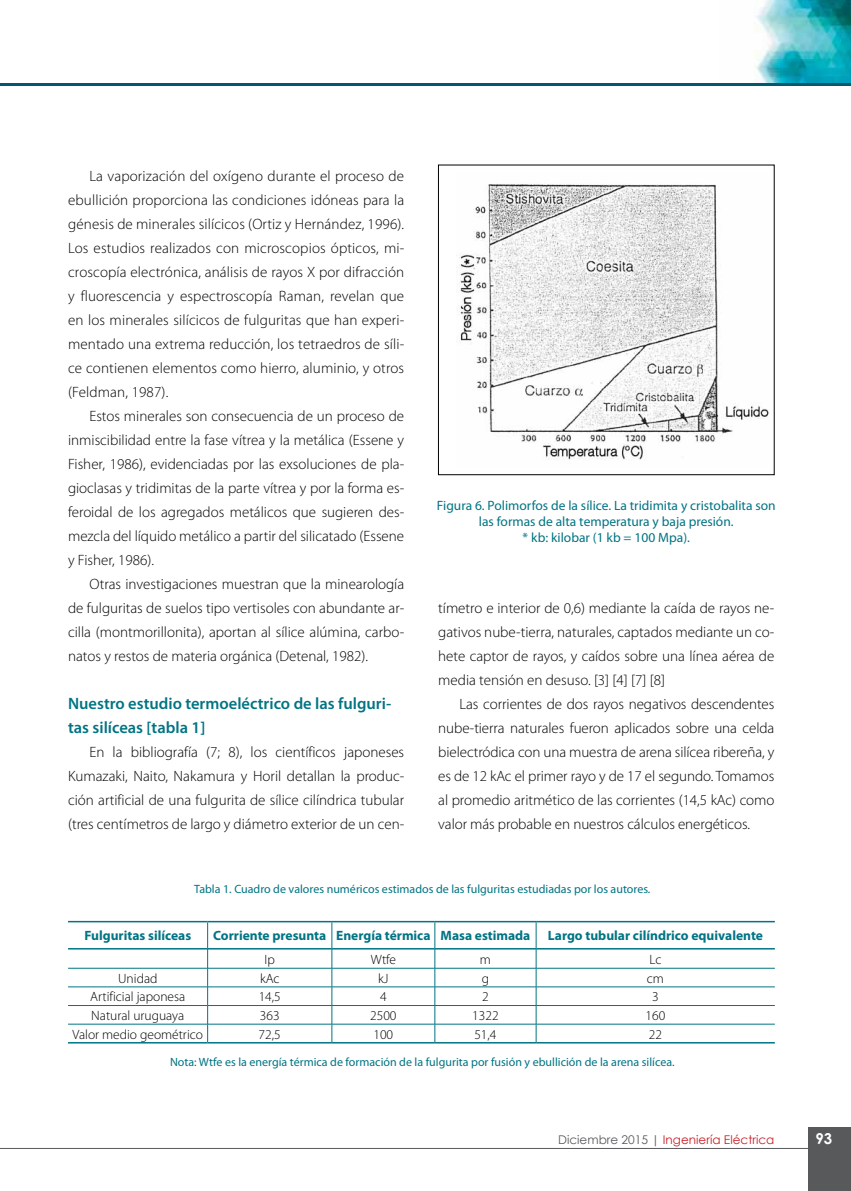
<style>
.page{position:relative;width:851px;height:1191px;background:#fff}
.page>*{position:absolute;margin:0;border:0;box-sizing:border-box;transform-origin:0 0}
.t1{font:600 16.5px/24px "Myriad Pro";color:#007483}
.t2{font:300 15px/24px "Myriad Pro";color:#000;text-align:justify}
.t3{font:700 15px "Century Gothic";color:#fff}
.t4{font:13.5px/16.2px "Myriad Pro";color:#007483;text-align:center}
.t5{font:300 13.5px "Myriad Pro";color:#000}
.t6{font:700 13.5px "Myriad Pro";color:#007483}
.t7{font:12px "Myriad Pro";color:#007483}
.t8{font:12px "Century Gothic";color:#c61d23}
.s1{color:#58595b}
</style>
<div class="page">
<hr style="left:0;top:1148px;width:850px;height:1px;background:#58595b">
<div style="left:808px;top:1127px;width:42px;height:64px;background:#58595b"></div>
<img style="left:754px;top:0;width:96px;height:83px">
<hr style="left:0;top:83px;width:850px;height:2px;background:#00596e">
<img style="left:456px;top:184px;width:313px;height:276px">
<div style="left:438px;top:165px;width:336px;height:310px;border:1px solid #000"></div>
<hr style="left:68px;top:921px;width:139px;height:1px;background:#007483">
<hr style="left:207px;top:921px;width:125px;height:1px;background:#007483">
<hr style="left:332px;top:921px;width:103px;height:1px;background:#007483">
<hr style="left:435px;top:921px;width:101px;height:1px;background:#007483">
<hr style="left:536px;top:921px;width:238px;height:1px;background:#007483">
<hr style="left:68px;top:948px;width:139px;height:1px;background:#007483">
<hr style="left:208px;top:948px;width:123px;height:1px;background:#007483">
<hr style="left:332px;top:948px;width:102px;height:1px;background:#007483">
<hr style="left:435px;top:948px;width:101px;height:1px;background:#007483">
<hr style="left:536px;top:948px;width:238px;height:1px;background:#007483">
<svg style="left:207px;top:922px;width:1px;height:120px"></svg>
<svg style="left:331px;top:922px;width:1px;height:120px"></svg>
<svg style="left:434px;top:922px;width:1px;height:120px"></svg>
<svg style="left:535px;top:922px;width:1px;height:120px"></svg>
<hr style="left:68px;top:968px;width:139px;height:1px;background:#007483">
<hr style="left:207px;top:968px;width:125px;height:1px;background:#007483">
<hr style="left:332px;top:968px;width:103px;height:1px;background:#007483">
<hr style="left:435px;top:968px;width:101px;height:1px;background:#007483">
<hr style="left:536px;top:968px;width:238px;height:1px;background:#007483">
<hr style="left:68px;top:986px;width:139px;height:1px;background:#007483">
<hr style="left:207px;top:986px;width:125px;height:1px;background:#007483">
<hr style="left:332px;top:986px;width:103px;height:1px;background:#007483">
<hr style="left:435px;top:986px;width:101px;height:1px;background:#007483">
<hr style="left:536px;top:986px;width:238px;height:1px;background:#007483">
<hr style="left:68px;top:1005px;width:139px;height:1px;background:#007483">
<hr style="left:207px;top:1005px;width:125px;height:1px;background:#007483">
<hr style="left:332px;top:1005px;width:103px;height:1px;background:#007483">
<hr style="left:435px;top:1005px;width:101px;height:1px;background:#007483">
<hr style="left:536px;top:1005px;width:238px;height:1px;background:#007483">
<hr style="left:68px;top:1024px;width:139px;height:1px;background:#007483">
<hr style="left:207px;top:1024px;width:125px;height:1px;background:#007483">
<hr style="left:332px;top:1024px;width:103px;height:1px;background:#007483">
<hr style="left:435px;top:1024px;width:101px;height:1px;background:#007483">
<hr style="left:536px;top:1024px;width:238px;height:1px;background:#007483">
<hr style="left:68px;top:1042px;width:139px;height:1px;background:#007483">
<hr style="left:207px;top:1042px;width:125px;height:1px;background:#007483">
<hr style="left:332px;top:1042px;width:103px;height:1px;background:#007483">
<hr style="left:435px;top:1042px;width:101px;height:1px;background:#007483">
<hr style="left:536px;top:1042px;width:238px;height:1px;background:#007483">
<p class="t2" style="left:68px;top:164px;width:337px;text-indent:21px">La vaporización del oxígeno durante el proceso de ebullición proporciona las condiciones idóneas para la génesis de minerales silícicos (Ortiz y Hernández, 1996).<br>Los estudios realizados con microscopios ópticos, mi&shy;croscopía electrónica, análisis de rayos X por difracción y fluorescencia y espectroscopía Raman, revelan que en los minerales silícicos de fulguritas que han experi&shy;mentado una extrema reducción, los tetraedros de síli&shy;ce contienen elementos como hierro, aluminio, y otros (Feldman, 1987).</p>
<p class="t2" style="left:68px;top:404px;width:337px;text-indent:21px">Estos minerales son consecuencia de un proceso de inmiscibilidad entre la fase vítrea y la metálica (Essene y Fisher, 1986), evidenciadas por las exsoluciones de pla&shy;gioclasas y tridimitas de la parte vítrea y por la forma es&shy;feroidal de los agregados metálicos que sugieren des&shy;mezcla del líquido metálico a partir del silicatado (Essene y Fisher, 1986).</p>
<p class="t2" style="left:68px;top:572px;width:337px;text-indent:21px">Otras investigaciones muestran que la minearología de fulguritas de suelos tipo vertisoles con abundante ar&shy;cilla (montmorillonita), aportan al sílice alúmina, carbo&shy;natos y restos de materia orgánica (Detenal, 1982).</p>
<p class="t1" style="left:68px;top:691px;width:324px">Nuestro estudio termoeléctrico de las fulguri&shy;tas silíceas [tabla 1]</p>
<p class="t2" style="left:68px;top:740px;width:337px;text-indent:21px">En la bibliografía (7; 8), los científicos japoneses Kumazaki, Naito, Nakamura y Horil detallan la produc&shy;ción artificial de una fulgurita de sílice cilíndrica tubular (tres centímetros de largo y diámetro exterior de un cen-</p>
<p class="t4" style="left:437px;top:497px;width:340px">Figura 6. Polimorfos de la sílice. La tridimita y cristobalita son las formas de alta temperatura y baja presión.<br>* kb: kilobar (1 kb = 100 Mpa).</p>
<p class="t2" style="left:438px;top:596px;width:337px">tímetro e interior de 0,6) mediante la caída de rayos ne&shy;gativos nube-tierra, naturales, captados mediante un co&shy;hete captor de rayos, y caídos sobre una línea aérea de media tensión en desuso. [3] [4] [7] [8]</p>
<p class="t2" style="left:438px;top:692px;width:337px;text-indent:21px">Las corrientes de dos rayos negativos descendentes nube-tierra naturales fueron aplicados sobre una celda bielectródica con una muestra de arena silícea ribereña, y es de 12 kAc el primer rayo y de 17 el segundo. Tomamos al promedio aritmético de las corrientes (14,5 kAc) como valor más probable en nuestros cálculos energéticos.</p>
<p class="t7" style="left:194px;top:881px;width:457px">Tabla 1. Cuadro de valores numéricos estimados de las fulguritas estudiadas por los autores.</p>
<p class="t6" style="left:84px;top:927px;width:108px">Fulguritas silíceas</p>
<p class="t6" style="left:213px;top:927px;width:319px">Corriente presunta Energía térmica Masa estimada</p>
<p class="t6" style="left:548px;top:927px;width:217px">Largo tubular cilíndrico equivalente</p>
<p class="t5" style="left:264px;top:952px;width:12px">Ip</p>
<p class="t5" style="left:370px;top:952px;width:27px">Wtfe</p>
<p class="t5" style="left:480px;top:952px;width:13px">m</p>
<p class="t5" style="left:649px;top:952px;width:13px">Lc</p>
<p class="t5" style="left:118px;top:970px;width:41px">Unidad</p>
<p class="t5" style="left:260px;top:970px;width:21px">kAc</p>
<p class="t5" style="left:378px;top:970px;width:12px">kJ</p>
<p class="t5" style="left:481px;top:970px;width:9px">g</p>
<p class="t5" style="left:646px;top:970px;width:19px">cm</p>
<p class="t5" style="left:90px;top:989px;width:96px">Artificial japonesa</p>
<p class="t5" style="left:259px;top:989px;width:24px">14,5</p>
<p class="t5" style="left:380px;top:989px;width:8px">4</p>
<p class="t5" style="left:482px;top:989px;width:8px">2</p>
<p class="t5" style="left:652px;top:989px;width:8px">3</p>
<p class="t5" style="left:91px;top:1008px;width:94px">Natural uruguaya</p>
<p class="t5" style="left:260px;top:1008px;width:21px">363</p>
<p class="t5" style="left:370px;top:1008px;width:28px">2500</p>
<p class="t5" style="left:472px;top:1008px;width:28px">1322</p>
<p class="t5" style="left:645px;top:1008px;width:21px">160</p>
<p class="t5" style="left:72px;top:1026px;width:132px">Valor medio geométrico</p>
<p class="t5" style="left:258px;top:1026px;width:24px">72,5</p>
<p class="t5" style="left:373px;top:1026px;width:21px">100</p>
<p class="t5" style="left:474px;top:1026px;width:24px">51,4</p>
<p class="t5" style="left:648px;top:1026px;width:15px">22</p>
<p class="t7" style="left:170px;top:1054px;width:506px">Nota: Wtfe es la energía térmica de formación de la fulgurita por fusión y ebullición de la arena silícea.</p>
<p class="t8" style="left:558px;top:1131px;width:218px"><span class="s1">Diciembre 2015 |</span> Ingeniería Eléctrica</p>
<p class="t3" style="left:815px;top:1127px;width:18px">93</p>
</div>
